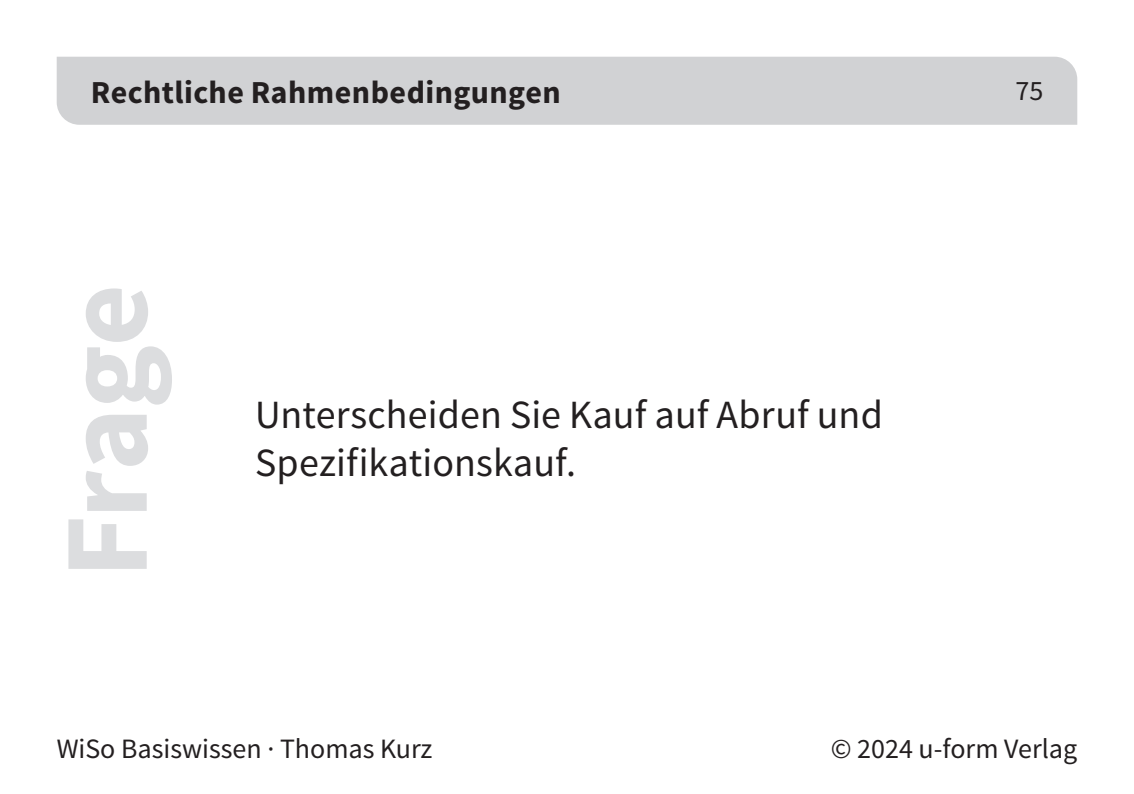
<style>
.page{position:relative;width:1134px;height:794px;background:#fff}
.page>*{position:absolute;margin:0;border:0;box-sizing:border-box;transform-origin:0 0}
.t1{font:700 120px "Source Sans Pro";letter-spacing:-.01em;color:#dcdddf}
.t2{font:40px/48px "Source Sans Pro";color:#231f20}
.t3{font:700 32px "Source Sans Pro";letter-spacing:.015em;color:#231f20}
.t4{font:28px "Source Sans Pro";color:#231f20}
</style>
<div class="page">
<div style="left:57px;top:57px;width:1020px;height:68px;background:#d1d2d4"></div>
<p class="t3" style="left:91px;top:72px;width:472px">Rechtliche Rahmenbedingungen</p>
<h1 class="t1" style="left:30px;top:578px;width:295px;rotate:-90deg">Frage</h1>
<p class="t2" style="left:255px;top:391px;width:629px">Unterscheiden Sie Kauf auf Abruf und<br>Spezifikationskauf.</p>
<p class="t4" style="left:1015px;top:73px;width:29px">75</p>
<p class="t4" style="left:57px;top:731px;width:377px">WiSo Basiswissen · Thomas Kurz</p>
<p class="t4" style="left:831px;top:731px;width:248px">© 2024 u-form Verlag</p>
</div>
